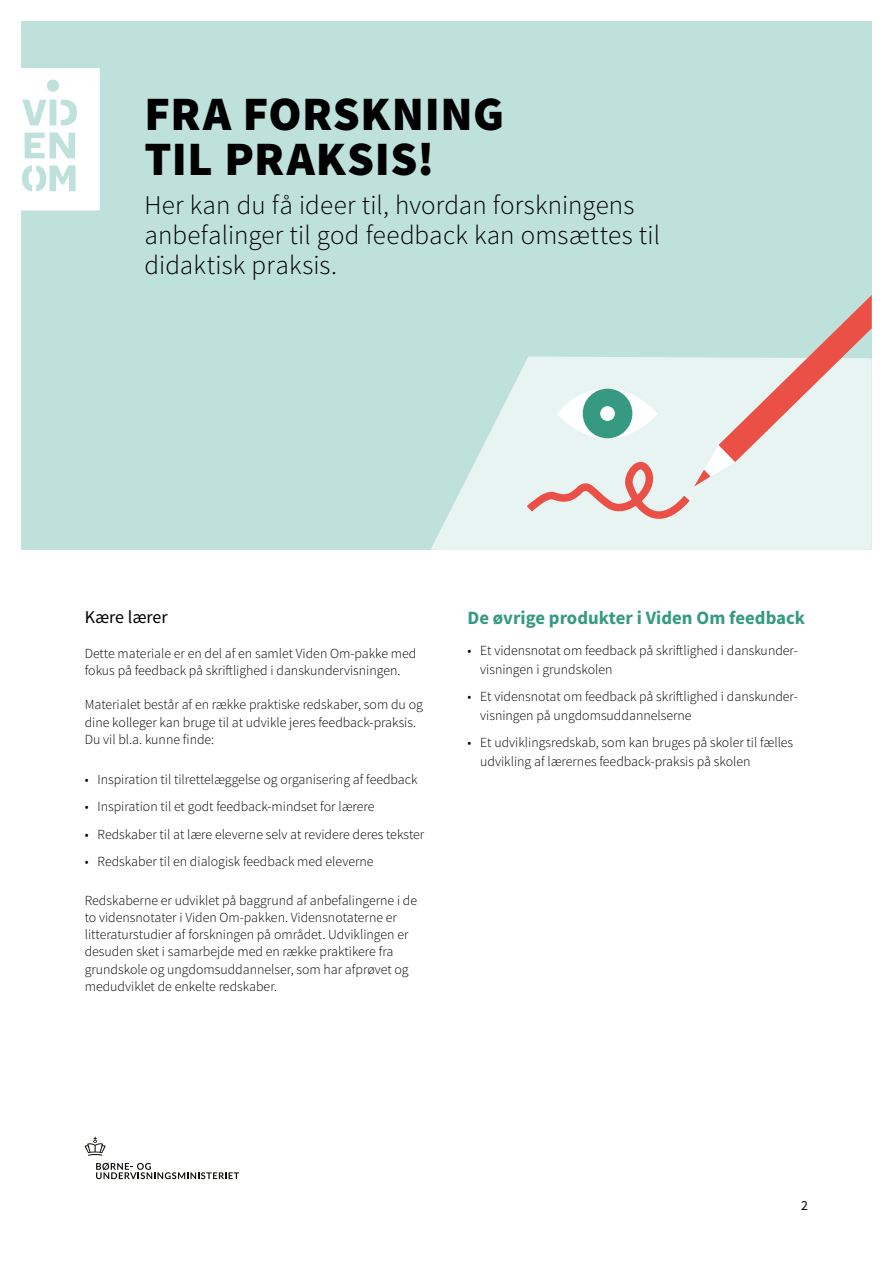
<style>
.page{position:relative;width:893px;height:1263px;background:#fff}
.page>*{position:absolute;margin:0;border:0;box-sizing:border-box;transform-origin:0 0}
.t1{font:900 48px/45px "Source Sans Pro";letter-spacing:.01em;color:#000}
.t2{font:300 27px/30px "Source Sans Pro";letter-spacing:.005em;color:#000}
.t3{font:700 18.75px "Source Sans Pro";color:#369a83}
.t4{font:18px "Source Sans Pro";color:#000}
.t5{font:300 13.8px/17.2px "Source Sans Pro";color:#000}
.t6{font:13.8px "Source Sans Pro";color:#000}
</style>
<div class="page">
<div style="left:21px;top:21px;width:851px;height:529px;background:#bfe1db"></div>
<svg style="left:430px;top:370px;width:442px;height:180px;fill:#e7f4f2"></svg>
<svg style="left:522px;top:295px;width:350px;height:243px"></svg>
<svg style="left:21px;top:68px;width:79px;height:142px"></svg>
<svg style="left:85px;top:1137px;width:21px;height:19px"></svg>
<svg style="left:96px;top:1163px;width:143px;height:16px"></svg>
<h1 class="t1" style="left:145px;top:94px;width:361px">FRA FORSKNING<br>TIL PRAKSIS!</h1>
<h2 class="t2" style="left:145px;top:190px;width:517px">Her kan du få ideer til, hvordan forskningens anbefalinger til god feedback kan omsættes til didaktisk praksis.</h2>
<h3 class="t4" style="left:85px;top:606px;width:85px">Kære lærer</h3>
<p class="t5" style="left:85px;top:644px;width:333px">Dette materiale er en del af en samlet Viden Om-pakke med fokus på feedback på skriftlighed i danskundervisningen.</p>
<p class="t5" style="left:85px;top:696px;width:340px">Materialet består af en række praktiske redskaber, som du og dine kolleger kan bruge til at udvikle jeres feedback-praksis.<br>Du vil bl.a. kunne finde:</p>
<p class="t5" style="left:85px;top:771px;width:334px">• Inspiration til tilrettelæggelse og organisering af feedback</p>
<p class="t5" style="left:85px;top:798px;width:291px">• Inspiration til et godt feedback-mindset for lærere</p>
<p class="t5" style="left:85px;top:825px;width:341px">• Redskaber til at lære eleverne selv at revidere deres tekster</p>
<p class="t5" style="left:85px;top:853px;width:290px">• Redskaber til en dialogisk feedback med eleverne</p>
<p class="t5" style="left:85px;top:891px;width:334px">Redskaberne er udviklet på baggrund af anbefalingerne i de to vidensnotater i Viden Om-pakken. Vidensnotaterne er litteraturstudier af forskningen på området. Udviklingen er desuden sket i samarbejde med en række praktikere fra grundskole og ungdomsuddannelser, som har afprøvet og medudviklet de enkelte redskaber.</p>
<h3 class="t3" style="left:467px;top:605px;width:339px">De øvrige produkter i Viden Om feedback</h3>
<p class="t5" style="left:480px;top:641px;width:319px;line-height:18.8px;text-indent:-13px">• Et vidensnotat om feedback på skriftlighed i danskunder&shy;visningen i grundskolen</p>
<p class="t5" style="left:480px;top:687px;width:319px;line-height:18.8px;text-indent:-13px">• Et vidensnotat om feedback på skriftlighed i danskunder&shy;visningen på ungdomsuddannelserne</p>
<p class="t5" style="left:480px;top:733px;width:315px;line-height:18.8px;text-indent:-13px">• Et udviklingsredskab, som kan bruges på skoler til fælles udvikling af lærernes feedback-praksis på skolen</p>
<p class="t6" style="left:801px;top:1196px;width:8px">2</p>
</div>
